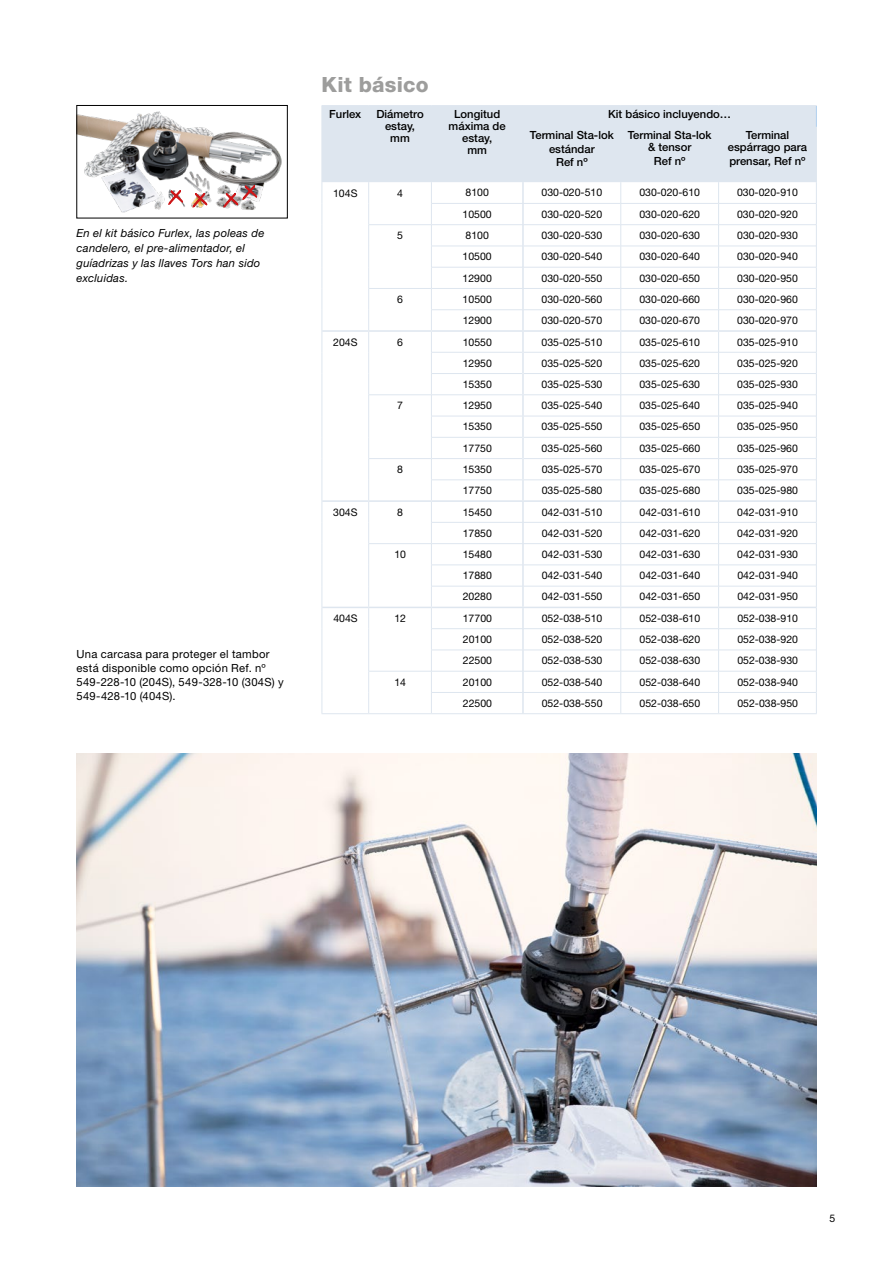
<style>
.page{position:relative;width:893px;height:1263px;background:#fff}
.page>*{position:absolute;margin:0;border:0;box-sizing:border-box;transform-origin:0 0}
.t1{font:800 21px "Helvetica Neue LT Pro";letter-spacing:.01em;color:#9d9d9c}
.t2{font:500 11.25px/12px "Helvetica Neue LT Pro";color:#000;text-align:center}
.t3{font:11.25px/14.2px "Helvetica Neue LT Pro";letter-spacing:.025em;color:#000}
.t4{font:italic 11.25px/15px "Helvetica Neue LT Pro";letter-spacing:.02em;color:#000}
.t5{font:10.5px "Helvetica Neue LT Pro";color:#000}
</style>
<div class="page">
<img style="left:77px;top:754px;width:739px;height:432px">
<img style="left:79px;top:111px;width:203px;height:102px">
<div style="left:77px;top:105px;width:211px;height:113px;border:1px solid #000"></div>
<svg style="left:193px;top:193px;width:14px;height:14px"></svg>
<svg style="left:168px;top:190px;width:15px;height:15px"></svg>
<svg style="left:223px;top:186px;width:34px;height:21px"></svg>
<hr style="left:322px;top:105px;width:47px;height:1px;background:#dee6ef">
<hr style="left:369px;top:105px;width:62px;height:1px;background:#dee6ef">
<hr style="left:431px;top:105px;width:92px;height:1px;background:#dee6ef">
<hr style="left:523px;top:105px;width:98px;height:1px;background:#dee6ef">
<hr style="left:621px;top:105px;width:98px;height:1px;background:#dee6ef">
<hr style="left:719px;top:105px;width:98px;height:1px;background:#dee6ef">
<svg style="left:322px;top:106px;width:495px;height:607px"></svg>
<hr style="left:322px;top:713px;width:47px;height:1px;background:#dee6ef">
<hr style="left:369px;top:713px;width:62px;height:1px;background:#dee6ef">
<hr style="left:431px;top:713px;width:92px;height:1px;background:#dee6ef">
<hr style="left:523px;top:713px;width:98px;height:1px;background:#dee6ef">
<hr style="left:621px;top:713px;width:98px;height:1px;background:#dee6ef">
<hr style="left:719px;top:713px;width:98px;height:1px;background:#dee6ef">
<p class="t4" style="left:77px;top:225px;width:189px">En el kit básico Furlex, las poleas de candelero, el pre-alimentador, el guíadrizas y las llaves Tors han sido excluidas.</p>
<p class="t3" style="left:77px;top:646px;width:209px">Una carcasa para proteger el tambor está disponible como opción Ref. nº<br>549-228-10 (204S), 549-328-10 (304S) y<br>549-428-10 (404S).</p>
<h1 class="t1" style="left:322px;top:72px;width:109px">Kit básico</h1>
<p class="t2" style="left:329px;top:108px;width:34px">Furlex</p>
<p class="t2" style="left:376px;top:108px;width:49px">Diámetro estay, mm</p>
<p class="t2" style="left:449px;top:108px;width:59px">Longitud máxima de estay,<br>mm</p>
<p class="t2" style="left:530px;top:103px;width:203px;line-height:21.3px;text-align:left;text-indent:78px">Kit básico incluyendo…<br>Terminal Sta-lok</p>
<p class="t2" style="left:628px;top:129px;width:85px">Terminal Sta-lok &amp; tensor</p>
<p class="t2" style="left:654px;top:155px;width:33px">Ref nº</p>
<p class="t2" style="left:728px;top:129px;width:81px">Terminal espárrago para</p>
<p class="t2" style="left:729px;top:155px;width:78px">prensar, Ref nº</p>
<p class="t2" style="left:549px;top:142px;width:47px;line-height:13.5px">estándar<br>Ref nº</p>
<p class="t5" style="left:333px;top:187px;width:26px">104S</p>
<p class="t5" style="left:397px;top:187px;width:7px">4</p>
<p class="t5" style="left:465px;top:186px;width:25px">8100</p>
<p class="t5" style="left:541px;top:186px;width:62px">030-020-510</p>
<p class="t5" style="left:639px;top:186px;width:62px">030-020-610</p>
<p class="t5" style="left:737px;top:186px;width:62px">030-020-910</p>
<p class="t5" style="left:463px;top:208px;width:31px">10500</p>
<p class="t5" style="left:541px;top:208px;width:62px">030-020-520</p>
<p class="t5" style="left:639px;top:208px;width:62px">030-020-620</p>
<p class="t5" style="left:737px;top:208px;width:62px">030-020-920</p>
<p class="t5" style="left:397px;top:229px;width:7px">5</p>
<p class="t5" style="left:466px;top:229px;width:25px">8100</p>
<p class="t5" style="left:542px;top:229px;width:62px">030-020-530</p>
<p class="t5" style="left:639px;top:229px;width:62px">030-020-630</p>
<p class="t5" style="left:737px;top:229px;width:62px">030-020-930</p>
<p class="t5" style="left:463px;top:250px;width:31px">10500</p>
<p class="t5" style="left:542px;top:250px;width:62px">030-020-540</p>
<p class="t5" style="left:639px;top:250px;width:62px">030-020-640</p>
<p class="t5" style="left:737px;top:250px;width:62px">030-020-940</p>
<p class="t5" style="left:463px;top:272px;width:31px">12900</p>
<p class="t5" style="left:542px;top:272px;width:62px">030-020-550</p>
<p class="t5" style="left:639px;top:272px;width:62px">030-020-650</p>
<p class="t5" style="left:737px;top:272px;width:62px">030-020-950</p>
<p class="t5" style="left:397px;top:293px;width:7px">6</p>
<p class="t5" style="left:463px;top:293px;width:31px">10500</p>
<p class="t5" style="left:542px;top:293px;width:62px">030-020-560</p>
<p class="t5" style="left:639px;top:293px;width:62px">030-020-660</p>
<p class="t5" style="left:737px;top:293px;width:62px">030-020-960</p>
<p class="t5" style="left:463px;top:314px;width:31px">12900</p>
<p class="t5" style="left:542px;top:314px;width:62px">030-020-570</p>
<p class="t5" style="left:639px;top:314px;width:62px">030-020-670</p>
<p class="t5" style="left:737px;top:314px;width:62px">030-020-970</p>
<p class="t5" style="left:333px;top:336px;width:26px">204S</p>
<p class="t5" style="left:397px;top:336px;width:7px">6</p>
<p class="t5" style="left:463px;top:336px;width:31px">10550</p>
<p class="t5" style="left:542px;top:336px;width:62px">035-025-510</p>
<p class="t5" style="left:639px;top:336px;width:62px">035-025-610</p>
<p class="t5" style="left:737px;top:336px;width:62px">035-025-910</p>
<p class="t5" style="left:463px;top:357px;width:31px">12950</p>
<p class="t5" style="left:542px;top:357px;width:62px">035-025-520</p>
<p class="t5" style="left:639px;top:357px;width:62px">035-025-620</p>
<p class="t5" style="left:737px;top:357px;width:62px">035-025-920</p>
<p class="t5" style="left:463px;top:378px;width:31px">15350</p>
<p class="t5" style="left:542px;top:378px;width:62px">035-025-530</p>
<p class="t5" style="left:639px;top:378px;width:62px">035-025-630</p>
<p class="t5" style="left:737px;top:378px;width:62px">035-025-930</p>
<p class="t5" style="left:397px;top:399px;width:7px">7</p>
<p class="t5" style="left:463px;top:399px;width:31px">12950</p>
<p class="t5" style="left:542px;top:399px;width:62px">035-025-540</p>
<p class="t5" style="left:639px;top:399px;width:62px">035-025-640</p>
<p class="t5" style="left:737px;top:399px;width:62px">035-025-940</p>
<p class="t5" style="left:463px;top:420px;width:31px">15350</p>
<p class="t5" style="left:542px;top:420px;width:62px">035-025-550</p>
<p class="t5" style="left:639px;top:420px;width:62px">035-025-650</p>
<p class="t5" style="left:737px;top:420px;width:62px">035-025-950</p>
<p class="t5" style="left:463px;top:442px;width:31px">17750</p>
<p class="t5" style="left:542px;top:442px;width:62px">035-025-560</p>
<p class="t5" style="left:639px;top:442px;width:62px">035-025-660</p>
<p class="t5" style="left:737px;top:442px;width:62px">035-025-960</p>
<p class="t5" style="left:397px;top:463px;width:7px">8</p>
<p class="t5" style="left:463px;top:463px;width:31px">15350</p>
<p class="t5" style="left:542px;top:463px;width:62px">035-025-570</p>
<p class="t5" style="left:639px;top:463px;width:62px">035-025-670</p>
<p class="t5" style="left:737px;top:463px;width:62px">035-025-970</p>
<p class="t5" style="left:463px;top:484px;width:31px">17750</p>
<p class="t5" style="left:542px;top:484px;width:62px">035-025-580</p>
<p class="t5" style="left:639px;top:484px;width:62px">035-025-680</p>
<p class="t5" style="left:737px;top:484px;width:62px">035-025-980</p>
<p class="t5" style="left:333px;top:506px;width:26px">304S</p>
<p class="t5" style="left:397px;top:506px;width:7px">8</p>
<p class="t5" style="left:463px;top:506px;width:31px">15450</p>
<p class="t5" style="left:542px;top:506px;width:62px">042-031-510</p>
<p class="t5" style="left:639px;top:506px;width:62px">042-031-610</p>
<p class="t5" style="left:737px;top:506px;width:62px">042-031-910</p>
<p class="t5" style="left:463px;top:527px;width:31px">17850</p>
<p class="t5" style="left:542px;top:527px;width:62px">042-031-520</p>
<p class="t5" style="left:639px;top:527px;width:62px">042-031-620</p>
<p class="t5" style="left:737px;top:527px;width:62px">042-031-920</p>
<p class="t5" style="left:394px;top:548px;width:13px">10</p>
<p class="t5" style="left:463px;top:548px;width:31px">15480</p>
<p class="t5" style="left:542px;top:548px;width:62px">042-031-530</p>
<p class="t5" style="left:639px;top:548px;width:62px">042-031-630</p>
<p class="t5" style="left:737px;top:548px;width:62px">042-031-930</p>
<p class="t5" style="left:463px;top:569px;width:31px">17880</p>
<p class="t5" style="left:542px;top:569px;width:62px">042-031-540</p>
<p class="t5" style="left:639px;top:569px;width:62px">042-031-640</p>
<p class="t5" style="left:737px;top:569px;width:62px">042-031-940</p>
<p class="t5" style="left:463px;top:590px;width:31px">20280</p>
<p class="t5" style="left:542px;top:590px;width:62px">042-031-550</p>
<p class="t5" style="left:639px;top:590px;width:62px">042-031-650</p>
<p class="t5" style="left:737px;top:590px;width:62px">042-031-950</p>
<p class="t5" style="left:333px;top:612px;width:26px">404S</p>
<p class="t5" style="left:394px;top:612px;width:13px">12</p>
<p class="t5" style="left:463px;top:612px;width:31px">17700</p>
<p class="t5" style="left:542px;top:612px;width:62px">052-038-510</p>
<p class="t5" style="left:639px;top:612px;width:62px">052-038-610</p>
<p class="t5" style="left:737px;top:612px;width:62px">052-038-910</p>
<p class="t5" style="left:463px;top:633px;width:31px">20100</p>
<p class="t5" style="left:542px;top:633px;width:62px">052-038-520</p>
<p class="t5" style="left:640px;top:633px;width:62px">052-038-620</p>
<p class="t5" style="left:737px;top:633px;width:62px">052-038-920</p>
<p class="t5" style="left:463px;top:654px;width:31px">22500</p>
<p class="t5" style="left:542px;top:654px;width:62px">052-038-530</p>
<p class="t5" style="left:640px;top:654px;width:62px">052-038-630</p>
<p class="t5" style="left:737px;top:654px;width:62px">052-038-930</p>
<p class="t5" style="left:394px;top:676px;width:13px">14</p>
<p class="t5" style="left:463px;top:675px;width:31px">20100</p>
<p class="t5" style="left:542px;top:675px;width:62px">052-038-540</p>
<p class="t5" style="left:640px;top:675px;width:62px">052-038-640</p>
<p class="t5" style="left:737px;top:675px;width:62px">052-038-940</p>
<p class="t5" style="left:463px;top:697px;width:31px">22500</p>
<p class="t5" style="left:542px;top:697px;width:62px">052-038-550</p>
<p class="t5" style="left:640px;top:697px;width:62px">052-038-650</p>
<p class="t5" style="left:737px;top:697px;width:62px">052-038-950</p>
<p class="t5" style="left:829px;top:1211px;width:7px">5</p>
</div>
